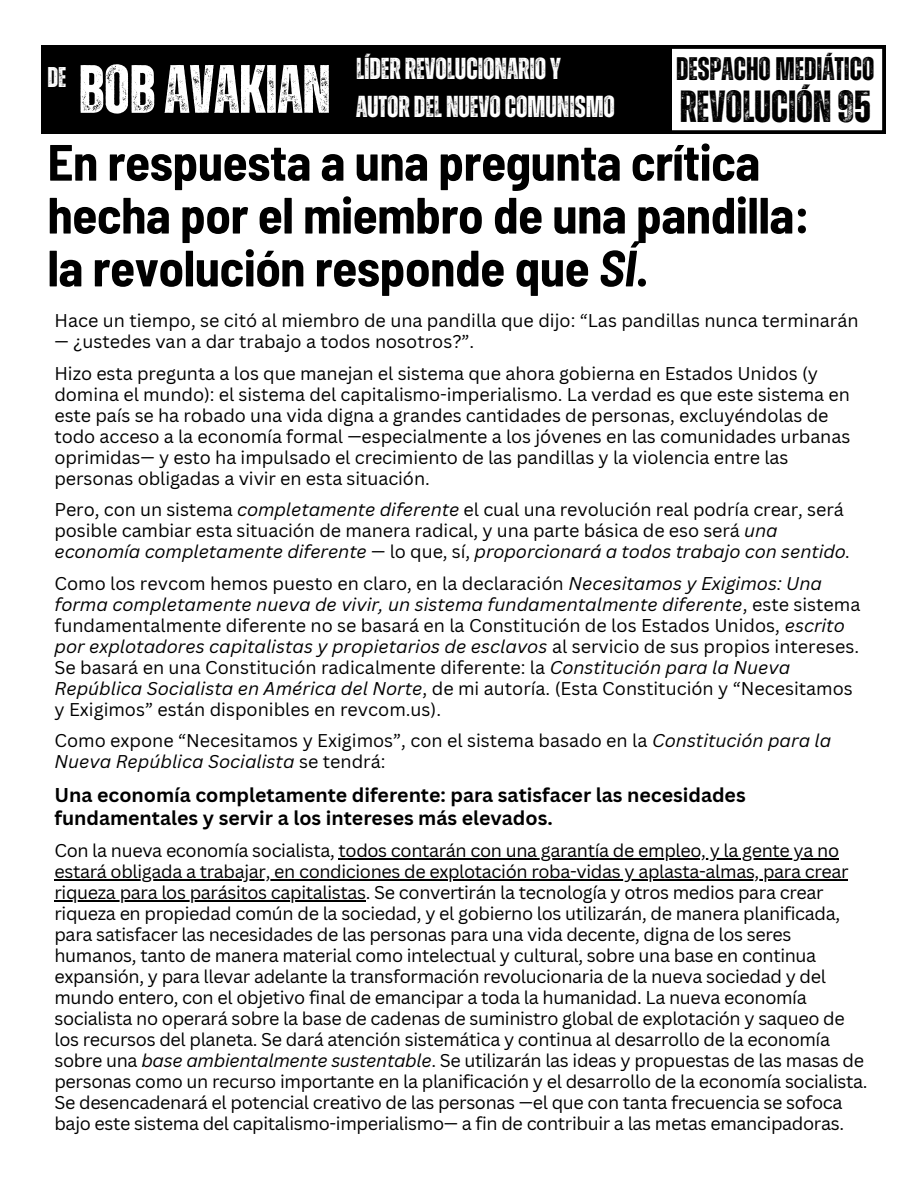
<style>
.page{position:relative;width:918px;height:1188px;background:#fff}
.page>*{position:absolute;margin:0;border:0;box-sizing:border-box;transform-origin:0 0}
.t1{font:700 68.25px "Zuume Rough";letter-spacing:-.005em;color:#fff}
.t2{font:700 semi-condensed 51px/52.8px "Barlow";letter-spacing:-.01em;color:#000}
.t3{font:700 45px "Zuume Rough";letter-spacing:-.005em;color:#000}
.t4{font:700 32.7px "Zuume Rough";color:#000}
.t5{font:700 30.3px "Zuume Rough";letter-spacing:-.005em;color:#fff}
.t6{font:700 28.5px "Zuume Rough";color:#fff}
.t7{font:700 19.5px/23.2px "Canva Sans";color:#000}
.t8{font:18px/21px "Canva Sans";letter-spacing:-.02em;color:#000}
.t9{font:18px/21px "Canva Sans";color:#000}
.s1{font-style:italic}
</style>
<div class="page">
<svg style="left:671px;top:46px;width:214px;height:87px"></svg>
<div style="left:41px;top:46px;width:630px;height:88px;background:#000"></div>
<hr style="left:339px;top:858px;width:500px;height:2px;background:#000">
<hr style="left:54px;top:879px;width:794px;height:2px;background:#000">
<hr style="left:54px;top:900px;width:312px;height:2px;background:#000">
<h3 class="t6" style="left:47px;top:64px;width:20px">DE</h3>
<h1 class="t1" style="left:79px;top:58px;width:254px">BOBAVAKIAN</h1>
<h5 class="t5" style="left:356px;top:55px;width:207px">LÍDERREVOLUCIONARIOY</h5>
<h5 class="t5" style="left:356px;top:92px;width:260px">AUTORDEL NUEVOCOMUNISMO</h5>
<h4 class="t4" style="left:676px;top:54px;width:200px">DESPACHOMEDIÁTICO</h4>
<h4 class="t3" style="left:680px;top:86px;width:193px">REVOLUCIÓN 95</h4>
<h2 class="t2" style="left:47px;top:134px;width:764px">En respuesta a una pregunta crítica hecha por el miembro de una pandilla: la revolución responde que <span class="s1">SÍ</span>.</h2>
<p class="t9" style="left:54px;top:310px;width:806px">Hace un tiempo, se citó al miembro de una pandilla que dijo: “Las pandillas nunca terminarán</p>
<p class="t9" style="left:54px;top:331px;width:421px">— ¿ustedes van a dar trabajo a todos nosotros?”.</p>
<p class="t8" style="left:54px;top:362px;width:797px">Hizo esta pregunta a los que manejan el sistema que ahora gobierna en Estados Unidos (y domina el mundo): el sistema del capitalismo-imperialismo. La verdad es que este sistema en este país se ha robado una vida digna a grandes cantidades de personas, excluyéndolas de todo acceso a la economía formal —especialmente a los jóvenes en las comunidades urbanas oprimidas— y esto ha impulsado el crecimiento de las pandillas y la violencia entre las personas obligadas a vivir en esta situación.</p>
<p class="t8" style="left:54px;top:499px;width:798px">Pero, con un sistema <span class="s1">completamente diferente</span> el cual una revolución real podría crear, será posible cambiar esta situación de manera radical, y una parte básica de eso será <span class="s1">una economía completamente diferente</span> — lo que, sí, <span class="s1">proporcionará a todos trabajo con sentido.</span></p>
<p class="t9" style="left:54px;top:572px;width:808px">Como los revcom hemos puesto en claro, en la declaración <span class="s1">Necesitamos y Exigimos: Una forma completamente nueva de vivir, un sistema fundamentalmente diferente</span>, este sistema fundamentalmente diferente no se basará en la Constitución de los Estados Unidos, <span class="s1">escrito por explotadores capitalistas y propietarios de esclavos</span> al servicio de sus propios intereses.<br>Se basará en una Constitución radicalmente diferente: la <span class="s1">Constitución para la Nueva República Socialista en América del Norte</span>, de mi autoría. (Esta Constitución y “Necesitamos y Exigimos” están disponibles en revcom.us).</p>
<p class="t9" style="left:54px;top:730px;width:779px">Como expone “Necesitamos y Exigimos”, con el sistema basado en la <span class="s1">Constitución para la<br>Nueva República Socialista</span> se tendrá:</p>
<h6 class="t7" style="left:54px;top:783px;width:693px">Una economía completamente diferente: para satisfacer las necesidades fundamentales y servir a los intereses más elevados.</h6>
<p class="t8" style="left:54px;top:839px;width:815px">Con la nueva economía socialista, todos contarán con una garantía de empleo, y la gente ya no estará obligada a trabajar, en condiciones de explotación roba-vidas y aplasta-almas, para crear riqueza para los parásitos capitalistas. Se convertirán la tecnología y otros medios para crear riqueza en propiedad común de la sociedad, y el gobierno los utilizarán, de manera planificada, para satisfacer las necesidades de las personas para una vida decente, digna de los seres humanos, tanto de manera material como intelectual y cultural, sobre una base en continua expansión, y para llevar adelante la transformación revolucionaria de la nueva sociedad y del mundo entero, con el objetivo final de emancipar a toda la humanidad. La nueva economía socialista no operará sobre la base de cadenas de suministro global de explotación y saqueo de los recursos del planeta. Se dará atención sistemática y continua al desarrollo de la economía sobre una <span class="s1">base ambientalmente sustentable</span>. Se utilizarán las ideas y propuestas de las masas de personas como un recurso importante en la planificación y el desarrollo de la economía socialista.<br>Se desencadenará el potencial creativo de las personas —el que con tanta frecuencia se sofoca bajo este sistema del capitalismo-imperialismo— a fin de contribuir a las metas emancipadoras.</p>
</div>
